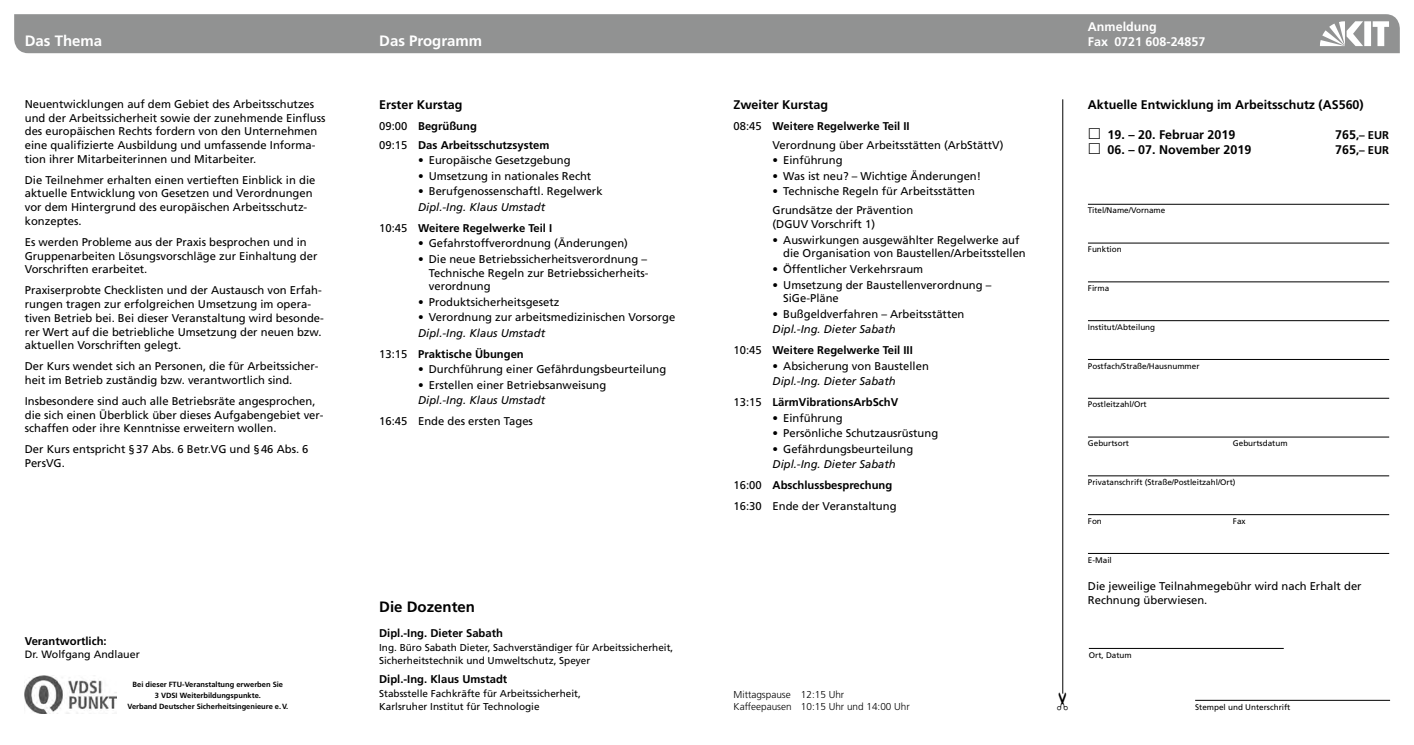
<style>
.page{position:relative;width:1414px;height:745px;background:#fff}
.page>*{position:absolute;margin:0;border:0;box-sizing:border-box;transform-origin:0 0}
.t1{font:700 15px "Frutiger LT Std";color:#fff}
.t2{font:700 15px "Frutiger LT Std";color:#000}
.t3{font:700 12.5px "Frutiger LT Std";color:#000}
.t4{font:700 12.5px/15.2px "Frutiger LT Std";color:#fff}
.t5{font:11.25px/13.8px "Frutiger LT Std";color:#000}
.t6{font:700 11.25px/19.1px "Frutiger LT Std";color:#000}
.t7{font:italic 11.25px/20.9px "Frutiger LT Std";color:#000}
.t8{font:10.62px "Frutiger LT Std";color:#000}
.t9{font:10px/12.5px "Frutiger LT Std";color:#000}
.t10{font:300 10px/12px "Frutiger LT Std";color:#000}
.t11{font:8.12px "Frutiger LT Std";color:#000}
.t12{font:700 7.5px/11.1px "Frutiger LT Std";color:#000;text-align:center}
.s1{font-weight:400}
.s2{font-style:normal}
.s3{font-weight:700;font-style:normal}
.s4{font-weight:700}
.s5{font-weight:400;font-style:italic}
.s6{font-style:italic}
.s7{font-size:12.5px}
</style>
<div class="page">
<div style="left:14px;top:14px;width:1386px;height:39px;background:#919292"></div>
<svg style="left:1320px;top:21px;width:69px;height:25px"></svg>
<hr style="left:1062px;top:99px;width:1px;height:594px;background:#000">
<img style="left:25px;top:675px;width:92px;height:38px">
<hr style="left:1089px;top:647px;width:195px;height:1px;background:#000">
<hr style="left:1195px;top:699px;width:195px;height:1px;background:#000">
<hr style="left:1088px;top:204px;width:301px;height:1px;background:#000">
<hr style="left:1088px;top:242px;width:301px;height:1px;background:#000">
<hr style="left:1088px;top:281px;width:301px;height:1px;background:#000">
<hr style="left:1088px;top:320px;width:301px;height:1px;background:#000">
<hr style="left:1088px;top:359px;width:301px;height:1px;background:#000">
<hr style="left:1088px;top:397px;width:301px;height:1px;background:#000">
<hr style="left:1088px;top:436px;width:301px;height:1px;background:#000">
<hr style="left:1088px;top:475px;width:301px;height:1px;background:#000">
<hr style="left:1088px;top:514px;width:301px;height:1px;background:#000">
<hr style="left:1088px;top:552px;width:301px;height:1px;background:#000">
<h1 class="t1" style="left:25px;top:32px;width:79px">Das Thema</h1>
<h1 class="t1" style="left:379px;top:32px;width:105px">Das Programm</h1>
<p class="t5" style="left:25px;top:97px;width:302px">Neuentwicklungen auf dem Gebiet des Arbeitsschutzes und der Arbeitssicherheit sowie der zunehmende Einfluss des europäischen Rechts fordern von den Unternehmen eine qualifizierte Ausbildung und umfassende Informa&shy;tion ihrer Mitarbeiterinnen und Mitarbeiter.</p>
<p class="t5" style="left:25px;top:173px;width:292px">Die Teilnehmer erhalten einen vertieften Einblick in die aktuelle Entwicklung von Gesetzen und Verordnungen vor dem Hintergrund des europäischen Arbeitsschutz&shy;konzeptes.</p>
<p class="t5" style="left:25px;top:235px;width:294px">Es werden Probleme aus der Praxis besprochen und in<br>Gruppenarbeiten Lösungsvorschläge zur Einhaltung der<br>Vorschriften erarbeitet.</p>
<p class="t5" style="left:25px;top:283px;width:301px">Praxiserprobte Checklisten und der Austausch von Erfah&shy;rungen tragen zur erfolgreichen Umsetzung im opera&shy;tiven Betrieb bei. Bei dieser Veranstaltung wird besonde&shy;rer Wert auf die betriebliche Umsetzung der neuen bzw. aktuellen Vorschriften gelegt.</p>
<p class="t5" style="left:25px;top:359px;width:295px">Der Kurs wendet sich an Personen, die für Arbeitssicher&shy;heit im Betrieb zuständig bzw. verantwortlich sind.</p>
<p class="t5" style="left:25px;top:394px;width:300px">Insbesondere sind auch alle Betriebsräte angesprochen, die sich einen Überblick über dieses Aufgabengebiet ver&shy;schaffen oder ihre Kenntnisse erweitern wollen.</p>
<p class="t5" style="left:25px;top:442px;width:285px">Der Kurs entspricht §37 Abs. 6 Betr.VG und §46 Abs. 6<br>PersVG.</p>
<p class="t6" style="left:25px;top:630px;width:83px">Verantwortlich:</p>
<p class="t8" style="left:25px;top:647px;width:117px">Dr. Wolfgang Andlauer</p>
<p class="t12" style="left:127px;top:678px;width:162px">Bei dieser FTU-Veranstaltung erwerben Sie<br>3 VDSI Weiterbildungspunkte.<br>Verband Deutscher Sicherheitsingenieure e.V.</p>
<p class="t3" style="left:379px;top:97px;width:85px">Erster Kurstag</p>
<p class="t6" style="left:379px;top:116px;width:172px"><span class="s1">09:00</span> Begrüßung<br><span class="s1">09:15</span> Das Arbeitsschutzsystem</p>
<p class="t5" style="left:418px;top:153px;width:154px">• Europäische Gesetzgebung</p>
<p class="t5" style="left:418px;top:169px;width:175px">• Umsetzung in nationales Recht</p>
<p class="t5" style="left:418px;top:184px;width:186px">• Berufgenossenschaftl. Regelwerk</p>
<p class="t7" style="left:379px;top:196px;width:175px;text-indent:39px">Dipl.-Ing. Klaus Umstadt<br><span class="s2">10:45</span> <span class="s3">Weitere Regelwerke Teil I</span></p>
<p class="t5" style="left:418px;top:236px;width:211px">• Gefahrstoffverordnung (Änderungen)</p>
<p class="t5" style="left:429px;top:252px;width:221px;text-indent:-11px">• Die neue Betriebssicherheitsverordnung –<br>Technische Regeln zur Betriebssicherheits&shy;verordnung</p>
<p class="t5" style="left:418px;top:295px;width:143px">• Produktsicherheitsgesetz</p>
<p class="t5" style="left:418px;top:310px;width:259px">• Verordnung zur arbeitsmedizinischen Vorsorge</p>
<p class="t7" style="left:379px;top:322px;width:167px;text-indent:39px">Dipl.-Ing. Klaus Umstadt<br><span class="s2">13:15</span> <span class="s3">Praktische Übungen</span></p>
<p class="t5" style="left:418px;top:362px;width:250px">• Durchführung einer Gefährdungsbeurteilung</p>
<p class="t5" style="left:418px;top:378px;width:190px">• Erstellen einer Betriebsanweisung</p>
<p class="t7" style="left:418px;top:390px;width:128px">Dipl.-Ing. Klaus Umstadt</p>
<p class="t5" style="left:379px;top:414px;width:155px">16:45 Ende des ersten Tages</p>
<h1 class="t2" style="left:379px;top:598px;width:97px">Die Dozenten</h1>
<p class="t6" style="left:379px;top:623px;width:125px">Dipl.-Ing. Dieter Sabath</p>
<p class="t9" style="left:379px;top:641px;width:296px">Ing. Büro Sabath Dieter, Sachverständiger für Arbeitssicherheit,<br>Sicherheitstechnik und Umweltschutz, Speyer</p>
<p class="t6" style="left:379px;top:668px;width:130px">Dipl.-Ing. Klaus Umstadt</p>
<p class="t9" style="left:379px;top:686px;width:203px">Stabsstelle Fachkräfte für Arbeitssicherheit,<br>Karlsruher Institut für Technologie</p>
<p class="t3" style="left:733px;top:97px;width:96px">Zweiter Kurstag</p>
<p class="t5" style="left:772px;top:116px;width:232px;line-height:19.1px;text-indent:-39px">08:45 <span class="s4">Weitere Regelwerke Teil II<br></span>Verordnung über Arbeitsstätten (ArbStättV)</p>
<p class="t5" style="left:772px;top:153px;width:72px">• Einführung</p>
<p class="t5" style="left:772px;top:169px;width:210px">• Was ist neu? – Wichtige Änderungen!</p>
<p class="t5" style="left:772px;top:182px;width:204px;line-height:19.1px">• Technische Regeln für Arbeitsstätten<br>Grundsätze der Prävention</p>
<p class="t5" style="left:772px;top:217px;width:104px">(DGUV Vorschrift 1)</p>
<p class="t5" style="left:783px;top:233px;width:244px;text-indent:-11px">• Auswirkungen ausgewählter Regelwerke auf die Organisation von Baustellen/Arbeitsstellen</p>
<p class="t5" style="left:772px;top:262px;width:152px">• Öffentlicher Verkehrsraum</p>
<p class="t5" style="left:783px;top:277px;width:210px;text-indent:-11px">• Umsetzung der Baustellenverordnung –<br>SiGe-Pläne</p>
<p class="t5" style="left:772px;top:307px;width:193px">• Bußgeldverfahren – Arbeitsstätten</p>
<p class="t6" style="left:733px;top:319px;width:181px;line-height:20.9px;text-indent:39px"><span class="s5">Dipl.-Ing. Dieter Sabath<br></span><span class="s1">10:45</span> Weitere Regelwerke Teil III</p>
<p class="t5" style="left:772px;top:359px;width:158px">• Absicherung von Baustellen</p>
<p class="t7" style="left:733px;top:371px;width:166px;text-align:right">Dipl.-Ing. Dieter Sabath<br><span class="s2">13:15</span> <span class="s3">LärmVibrationsArbSchV</span></p>
<p class="t5" style="left:772px;top:411px;width:72px">• Einführung</p>
<p class="t5" style="left:772px;top:426px;width:167px">• Persönliche Schutzausrüstung</p>
<p class="t5" style="left:772px;top:442px;width:142px">• Gefährdungsbeurteilung</p>
<p class="t5" style="left:733px;top:454px;width:164px;line-height:20.9px;text-indent:39px"><span class="s6">Dipl.-Ing. Dieter Sabath<br></span>16:00 <span class="s4">Abschlussbesprechung<br></span>16:30 Ende der Veranstaltung</p>
<p class="t10" style="left:733px;top:687px;width:178px">Mittagspause 12:15 Uhr<br>Kaffeepausen 10:15 Uhr und 14:00 Uhr</p>
<p class="t4" style="left:1088px;top:19px;width:119px">Anmeldung<br>Fax 0721 608-24857</p>
<p class="t3" style="left:1088px;top:97px;width:277px">Aktuelle Entwicklung im Arbeitsschutz (AS560)</p>
<p class="t3" style="left:1107px;top:127px;width:129px">19. – 20. Februar 2019</p>
<p class="t6" style="left:1335px;top:125px;width:55px"><span class="s7">765</span>,– EUR</p>
<p class="t3" style="left:1107px;top:142px;width:145px">06. – 07. November 2019</p>
<p class="t6" style="left:1335px;top:140px;width:55px"><span class="s7">765</span>,– EUR</p>
<p class="t11" style="left:1088px;top:206px;width:79px">Titel/Name/Vorname</p>
<p class="t11" style="left:1088px;top:244px;width:35px">Funktion</p>
<p class="t11" style="left:1088px;top:283px;width:23px">Firma</p>
<p class="t11" style="left:1088px;top:322px;width:69px">Institut/Abteilung</p>
<p class="t11" style="left:1088px;top:361px;width:113px">Postfach/Straße/Hausnummer</p>
<p class="t11" style="left:1088px;top:399px;width:60px">Postleitzahl/Ort</p>
<p class="t11" style="left:1088px;top:438px;width:43px">Geburtsort</p>
<p class="t11" style="left:1233px;top:438px;width:56px">Geburtsdatum</p>
<p class="t11" style="left:1088px;top:477px;width:149px">Privatanschrift (Straße/Postleitzahl/Ort)</p>
<p class="t11" style="left:1088px;top:516px;width:15px">Fon</p>
<p class="t11" style="left:1233px;top:516px;width:14px">Fax</p>
<p class="t11" style="left:1088px;top:554px;width:25px">E-Mail</p>
<p class="t5" style="left:1088px;top:579px;width:275px">Die jeweilige Teilnahmegebühr wird nach Erhalt der<br>Rechnung überwiesen.</p>
<p class="t11" style="left:1089px;top:649px;width:44px">Ort, Datum</p>
<p class="t11" style="left:1195px;top:701px;width:97px">Stempel und Unterschrift</p>
</div>
